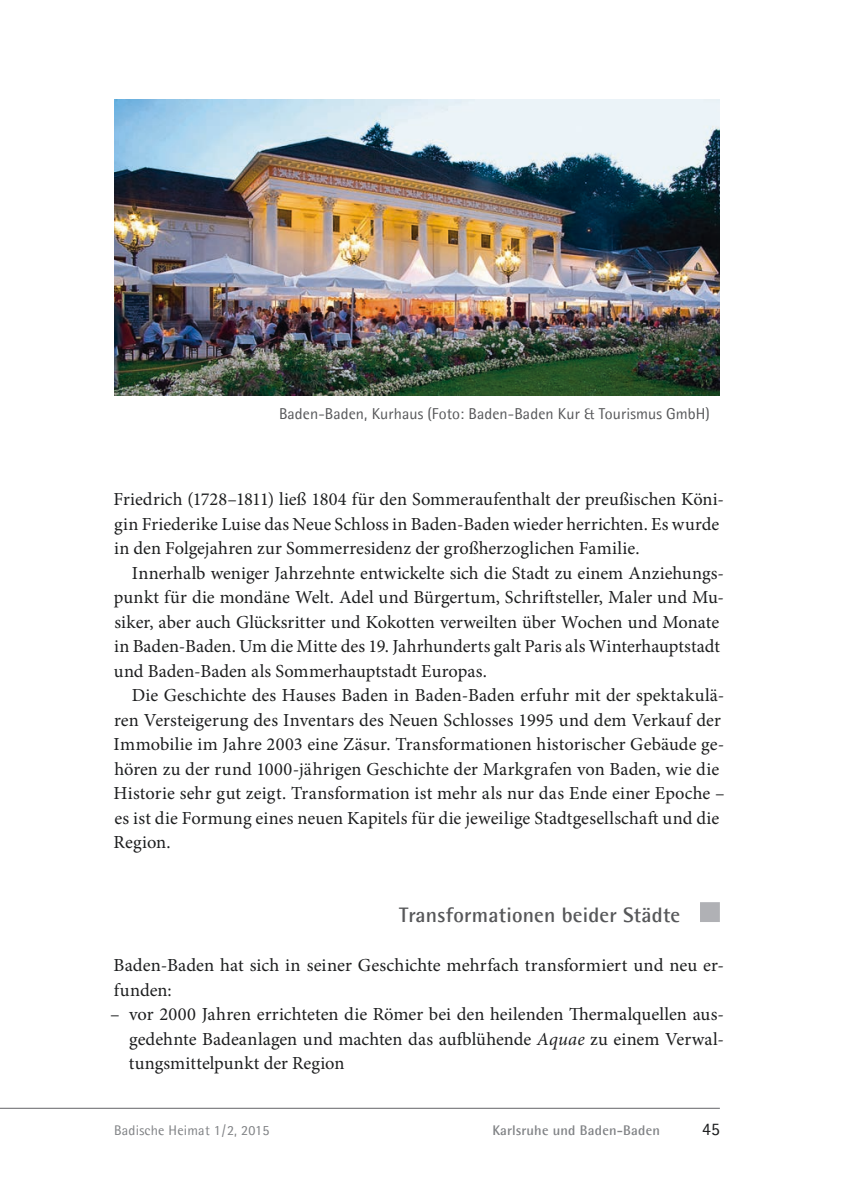
<style>
.page{position:relative;width:844px;height:1191px;background:#fff}
.page>*{position:absolute;margin:0;border:0;box-sizing:border-box;transform-origin:0 0}
.t1{font:700 21px "Agfa Rotis Semisans";letter-spacing:.01em;color:#57585a}
.t2{font:18.38px/24.5px "Minion Pro";letter-spacing:.005em;color:#1d1e1f}
.t3{font:17.5px "Agfa Rotis Semisans";color:#1d1e1f}
.t4{font:15.75px "Agfa Rotis Semisans";letter-spacing:.005em;color:#57585a}
.t5{font:700 14px "Agfa Rotis Semisans";letter-spacing:.015em;color:#808285}
.t6{font:14px "Agfa Rotis Semisans";letter-spacing:.015em;color:#808285}
.s1{font-style:italic}
</style>
<div class="page">
<hr style="left:0;top:1108px;width:719px;height:1px;background:#636366">
<div style="left:699px;top:902px;width:20px;height:20px;background:#b0b1b5"></div>
<img style="left:114px;top:99px;width:605px;height:297px">
<p class="t4" style="left:279px;top:404px;width:432px">Baden-Baden, Kurhaus (Foto: Baden-Baden Kur &amp; Tourismus GmbH)</p>
<p class="t2" style="left:113px;top:489px;width:612px">Friedrich (1728–1811) ließ 1804 für den Sommeraufenthalt der preußischen Köni-</p>
<p class="t2" style="left:114px;top:513px;width:606px">gin Friederike Luise das Neue Schloss in Baden-Baden wieder herrichten. Es wurde</p>
<p class="t2" style="left:114px;top:538px;width:527px">in den Folgejahren zur Sommerresidenz der großherzoglichen Familie.</p>
<p class="t2" style="left:132px;top:562px;width:593px">Innerhalb weniger Jahrzehnte entwickelte sich die Stadt zu einem Anziehungs-</p>
<p class="t2" style="left:114px;top:587px;width:611px">punkt für die mondäne Welt. Adel und Bürgertum, Schriftsteller, Maler und Mu-</p>
<p class="t2" style="left:114px;top:611px;width:606px">siker, aber auch Glücksritter und Kokotten verweilten über Wochen und Monate</p>
<p class="t2" style="left:114px;top:636px;width:607px">in Baden-Baden. Um die Mitte des 19. Jahrhunderts galt Paris als Winterhauptstadt</p>
<p class="t2" style="left:114px;top:660px;width:374px">und Baden-Baden als Sommerhauptstadt Europas.</p>
<p class="t2" style="left:132px;top:685px;width:593px">Die Geschichte des Hauses Baden in Baden-Baden erfuhr mit der spektakulä-</p>
<p class="t2" style="left:114px;top:709px;width:608px">ren Versteigerung des Inventars des Neuen Schlosses 1995 und dem Verkauf der</p>
<p class="t2" style="left:113px;top:733px;width:612px">Immobilie im Jahre 2003 eine Zäsur. Transformationen historischer Gebäude ge-</p>
<p class="t2" style="left:114px;top:758px;width:606px">hören zu der rund 1000-jährigen Geschichte der Markgrafen von Baden, wie die</p>
<p class="t2" style="left:113px;top:782px;width:612px">Historie sehr gut zeigt. Transformation ist mehr als nur das Ende einer Epoche –</p>
<p class="t2" style="left:114px;top:807px;width:606px">es ist die Formung eines neuen Kapitels für die jeweilige Stadtgesellschaft und die</p>
<p class="t2" style="left:113px;top:831px;width:59px">Region.</p>
<p class="t1" style="left:399px;top:902px;width:282px">Transformationen beider Städte</p>
<p class="t2" style="left:114px;top:954px;width:612px">Baden-Baden hat sich in seiner Geschichte mehrfach transformiert und neu er&shy;funden:</p>
<p class="t2" style="left:129px;top:1003px;width:596px;text-align:justify;text-indent:-19px">– vor 2000 Jahren errichteten die Römer bei den heilenden Thermalquellen aus&shy;gedehnte Badeanlagen und machten das aufblühende <span class="s1">Aquae</span> zu einem Verwal&shy;tungsmittelpunkt der Region</p>
<p class="t6" style="left:114px;top:1121px;width:157px">Badische Heimat 1 / 2, 2015</p>
<p class="t5" style="left:492px;top:1121px;width:169px">Karlsruhe und Baden-Baden</p>
<p class="t3" style="left:702px;top:1118px;width:19px">45</p>
</div>
